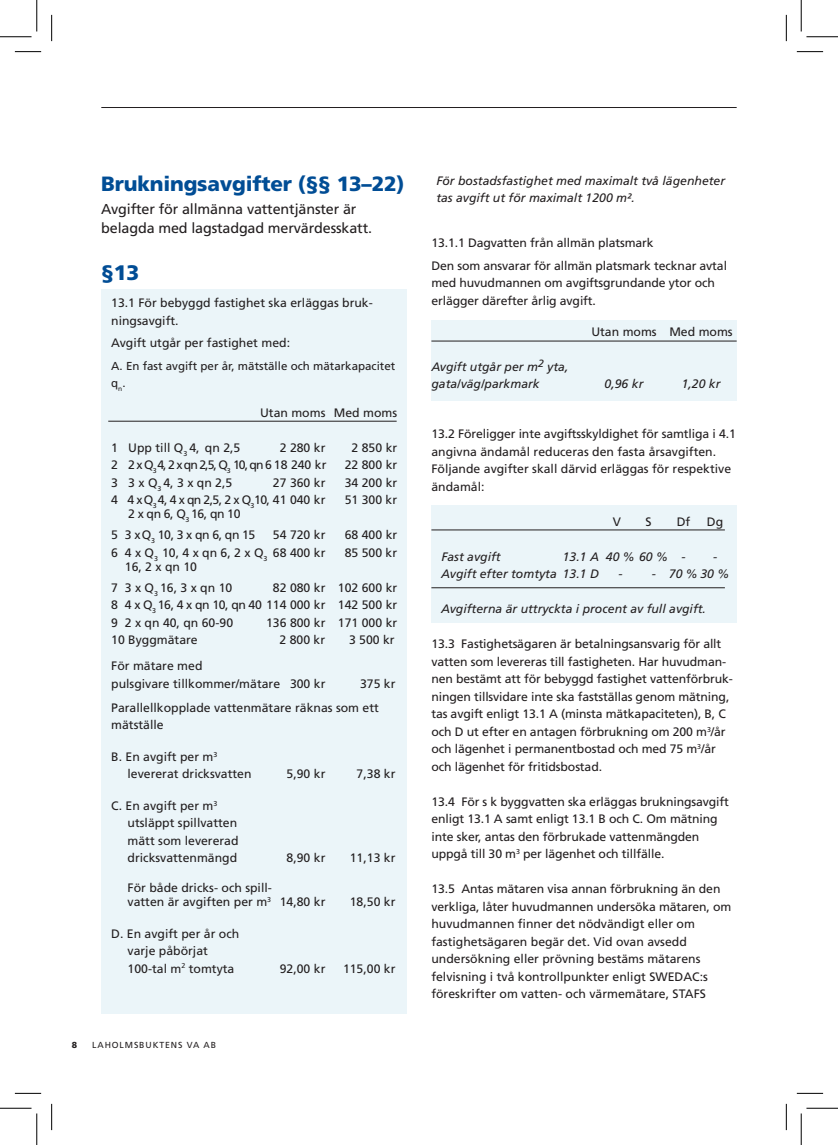
<style>
.page{position:relative;width:838px;height:1145px;background:#fff}
.page>*{position:absolute;margin:0;border:0;box-sizing:border-box;transform-origin:0 0}
.t1{font:900 21px "Frutiger LT Std";color:#014d95}
.t2{font:900 20.65px "Frutiger LT Std";letter-spacing:-.01em;color:#014d95}
.t3{font:14.35px/19.2px "Frutiger LT Std";letter-spacing:-.01em;color:#231f20}
.t4{font:12.25px/17.5px "Frutiger LT Std";color:#231f20}
.t5{font:italic 12.25px/17.5px "Frutiger LT Std";color:#231f20}
.t6{font:12.25px/21px "Frutiger LT Std";letter-spacing:-.03em;color:#231f20;text-align:center}
.t7{font:11.55px/17.5px "Frutiger LT Std";color:#231f20}
.t8{font:8.75px "Frutiger LT Std";letter-spacing:.1em;color:#231f20}
.t9{font:900 8.75px "Frutiger LT Std";color:#231f20}
</style>
<div class="page">
<hr style="left:101px;top:107px;width:635px;height:1px;background:#231f20">
<div style="left:431px;top:320px;width:305px;height:80px;background:#ebf5f9"></div>
<div style="left:431px;top:506px;width:305px;height:117px;background:#ebf5f9"></div>
<div style="left:101px;top:290px;width:305px;height:724px;background:#ebf5f9"></div>
<hr style="left:431px;top:587px;width:293px;height:1px;background:#231f20">
<hr style="left:108px;top:421px;width:288px;height:1px;background:#231f20">
<hr style="left:431px;top:530px;width:293px;height:1px;background:#231f20">
<hr style="left:431px;top:341px;width:305px;height:1px;background:#231f20">
<svg style="left:15px;top:51px;width:26px;height:1px"></svg>
<svg style="left:796px;top:51px;width:27px;height:1px"></svg>
<svg style="left:15px;top:1093px;width:26px;height:1px"></svg>
<svg style="left:796px;top:1093px;width:27px;height:1px"></svg>
<svg style="left:51px;top:15px;width:1px;height:26px"></svg>
<svg style="left:51px;top:1104px;width:1px;height:26px"></svg>
<svg style="left:786px;top:15px;width:1px;height:26px"></svg>
<svg style="left:786px;top:1104px;width:1px;height:26px"></svg>
<hr style="left:0;top:36px;width:32px;height:1px;background:#000">
<hr style="left:806px;top:36px;width:31px;height:1px;background:#000">
<hr style="left:0;top:1108px;width:32px;height:1px;background:#000">
<hr style="left:806px;top:1108px;width:31px;height:1px;background:#000">
<hr style="left:36px;top:0;width:1px;height:31px;background:#000">
<hr style="left:36px;top:1113px;width:1px;height:32px;background:#000">
<hr style="left:800px;top:0;width:1px;height:31px;background:#000">
<hr style="left:800px;top:1113px;width:1px;height:32px;background:#000">
<h2 class="t2" style="left:101px;top:171px;width:305px">Brukningsavgifter (§§ 13–22)</h2>
<p class="t3" style="left:101px;top:199px;width:272px">Avgifter för allmänna vattentjänster är belagda med lagstadgad mervärdesskatt.</p>
<h1 class="t1" style="left:101px;top:260px;width:40px">§13</h1>
<p class="t4" style="left:111px;top:294px;width:263px">13.1 För bebyggd fastighet ska erläggas bruk&shy;ningsavgift.</p>
<p class="t4" style="left:111px;top:334px;width:180px">Avgift utgår per fastighet med:</p>
<p class="t7" style="left:111px;top:357px;width:285px">A. En fast avgift per år, mätställe och mätarkapacitet q<sub>n</sub>.</p>
<p class="t4" style="left:260px;top:404px;width:139px">Utan moms Med moms</p>
<p class="t4" style="left:111px;top:439px;width:131px">1 Upp till Q<sub>3</sub> 4, qn 2,5</p>
<p class="t4" style="left:280px;top:439px;width:47px">2 280 kr</p>
<p class="t4" style="left:351px;top:439px;width:47px">2 850 kr</p>
<p class="t4" style="left:111px;top:456px;width:217px">2 2 x Q<sub>3</sub> 4, 2 x qn 2,5, Q<sub>3</sub> 10, qn 6 18 240 kr</p>
<p class="t4" style="left:345px;top:456px;width:54px">22 800 kr</p>
<p class="t4" style="left:111px;top:474px;width:123px">3 3 x Q<sub>3</sub> 4, 3 x qn 2,5</p>
<p class="t4" style="left:273px;top:474px;width:54px">27 360 kr</p>
<p class="t4" style="left:345px;top:474px;width:54px">34 200 kr</p>
<p class="t4" style="left:111px;top:491px;width:216px">4 4 xQ<sub>3</sub> 4, 4 x qn 2,5, 2 x Q<sub>3</sub>10, 41 040 kr</p>
<p class="t4" style="left:345px;top:491px;width:54px">51 300 kr</p>
<p class="t6" style="left:111px;top:504px;width:146px">2 x qn 6, Q<sub>3</sub> 16, qn 10<br>5 3 xQ<sub>3</sub> 10, 3 x qn 6, qn 15</p>
<p class="t4" style="left:273px;top:526px;width:54px">54 720 kr</p>
<p class="t4" style="left:345px;top:526px;width:54px">68 400 kr</p>
<p class="t4" style="left:111px;top:544px;width:216px">6 4 x Q<sub>3</sub> 10, 4 x qn 6, 2 x Q<sub>3</sub> 68 400 kr</p>
<p class="t4" style="left:345px;top:544px;width:54px">85 500 kr</p>
<p class="t4" style="left:111px;top:556px;width:123px;line-height:21px;text-indent:14px">16, 2 x qn 10<br>7 3 x Q<sub>3</sub> 16, 3 x qn 10</p>
<p class="t4" style="left:111px;top:579px;width:287px;text-align:justify;text-indent:162px">82 080 kr 102 600 kr 8 4 x Q<sub>3</sub> 16, 4 x qn 10, qn 40 114 000 kr 142 500 kr 9 2 x qn 40, qn 60-90</p>
<p class="t4" style="left:266px;top:614px;width:133px">136 800 kr 171 000 kr</p>
<p class="t4" style="left:111px;top:631px;width:88px">10 Byggmätare</p>
<p class="t4" style="left:279px;top:631px;width:47px">2 800 kr</p>
<p class="t4" style="left:349px;top:631px;width:47px">3 500 kr</p>
<p class="t4" style="left:111px;top:657px;width:216px">För mätare med<br>pulsgivare tillkommer/mätare 300 kr</p>
<p class="t4" style="left:111px;top:672px;width:286px;line-height:24px;text-indent:249px">375 kr<br>Parallellkopplade vattenmätare räknas som ett</p>
<p class="t4" style="left:111px;top:716px;width:54px">mätställe</p>
<p class="t4" style="left:127px;top:748px;width:125px;text-indent:-16px">B. En avgift per m<sup>3 </sup>levererat dricksvatten</p>
<p class="t4" style="left:286px;top:765px;width:40px">5,90 kr</p>
<p class="t4" style="left:356px;top:765px;width:40px">7,38 kr</p>
<p class="t4" style="left:127px;top:797px;width:112px;text-indent:-16px">C. En avgift per m<sup>3 </sup>utsläppt spillvatten mätt som levererad dricksvattenmängd</p>
<p class="t4" style="left:286px;top:849px;width:40px">8,90 kr</p>
<p class="t4" style="left:350px;top:849px;width:47px">11,13 kr</p>
<p class="t4" style="left:127px;top:881px;width:199px;line-height:14px">För både dricks- och spill-<br>vatten är avgiften per m<sup>3</sup> 14,80 kr</p>
<p class="t4" style="left:350px;top:893px;width:47px">18,50 kr</p>
<p class="t4" style="left:127px;top:925px;width:113px;text-indent:-16px">D. En avgift per år och varje påbörjat<br>100-tal m<sup>2</sup> tomtyta</p>
<p class="t9" style="left:72px;top:1040px;width:7px">8</p>
<p class="t8" style="left:92px;top:1040px;width:125px">LAHOLMSBUKTENS VA AB</p>
<p class="t4" style="left:280px;top:960px;width:47px">92,00 kr</p>
<p class="t4" style="left:343px;top:960px;width:54px">115,00 kr</p>
<p class="t5" style="left:436px;top:172px;width:290px">För bostadsfastighet med maximalt två lägenheter tas avgift ut för maximalt 1200 m².</p>
<p class="t4" style="left:431px;top:232px;width:297px;line-height:22.4px">13.1.1 Dagvatten från allmän platsmark<br>Den som ansvarar för allmän platsmark tecknar avtal</p>
<p class="t4" style="left:431px;top:274px;width:285px">med huvudmannen om avgiftsgrundande ytor och erlägger därefter årlig avgift.</p>
<p class="t4" style="left:591px;top:323px;width:143px">Utan moms Med moms</p>
<p class="t5" style="left:431px;top:358px;width:138px">Avgift utgår per m<sup>2</sup> yta, gata/väg/parkmark</p>
<p class="t5" style="left:604px;top:376px;width:40px">0,96 kr</p>
<p class="t5" style="left:681px;top:376px;width:40px">1,20 kr</p>
<p class="t4" style="left:431px;top:425px;width:306px">13.2 Föreligger inte avgiftsskyldighet för samtliga i 4.1 angivna ändamål reduceras den fasta årsavgiften.<br>Följande avgifter skall därvid erläggas för respektive ändamål:</p>
<p class="t4" style="left:613px;top:513px;width:10px">V</p>
<p class="t4" style="left:645px;top:513px;width:8px">S</p>
<p class="t4" style="left:676px;top:513px;width:15px">Df</p>
<p class="t4" style="left:706px;top:513px;width:18px">Dg</p>
<p class="t5" style="left:441px;top:548px;width:61px">Fast avgift</p>
<p class="t5" style="left:562px;top:548px;width:124px">13.1 A 40 % 60 % -</p>
<p class="t5" style="left:713px;top:548px;width:6px">-</p>
<p class="t5" style="left:441px;top:565px;width:159px">Avgift efter tomtyta 13.1 D</p>
<p class="t5" style="left:618px;top:565px;width:113px">- - 70 %30 %</p>
<p class="t5" style="left:441px;top:600px;width:266px">Avgifterna är uttryckta i procent av full avgift.</p>
<p class="t4" style="left:431px;top:635px;width:303px">13.3 Fastighetsägaren är betalningsansvarig för allt vatten som levereras till fastigheten. Har huvudman&shy;nen bestämt att för bebyggd fastighet vattenförbruk&shy;ningen tillsvidare inte ska fastställas genom mätning, tas avgift enligt 13.1 A (minsta mätkapaciteten), B, C och D ut efter en antagen förbrukning om 200 m<sup>3</sup>/år och lägenhet i permanentbostad och med 75 m<sup>3</sup>/år och lägenhet för fritidsbostad.</p>
<p class="t4" style="left:431px;top:793px;width:299px">13.4 För s k byggvatten ska erläggas brukningsavgift enligt 13.1 A samt enligt 13.1 B och C. Om mätning inte sker, antas den förbrukade vattenmängden uppgå till 30 m<sup>3</sup> per lägenhet och tillfälle.</p>
<p class="t4" style="left:431px;top:880px;width:301px">13.5 Antas mätaren visa annan förbrukning än den verkliga, låter huvudmannen undersöka mätaren, om huvudmannen finner det nödvändigt eller om fastighetsägaren begär det. Vid ovan avsedd undersökning eller prövning bestäms mätarens felvisning i två kontrollpunkter enligt SWEDAC:s föreskrifter om vatten- och värmemätare, STAFS</p>
</div>
